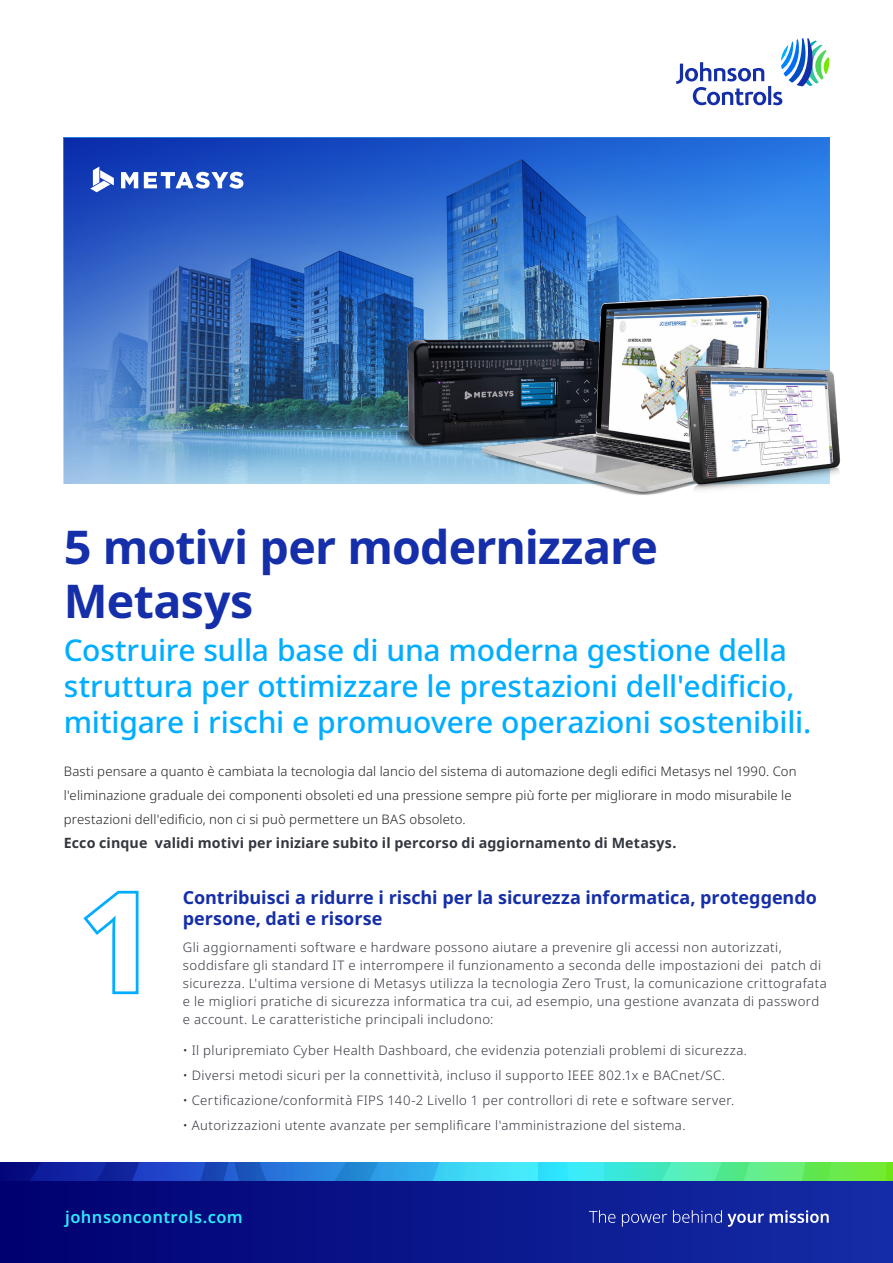
<style>
.page{position:relative;width:893px;height:1263px;background:#fff}
.page>*{position:absolute;margin:0;border:0;box-sizing:border-box;transform-origin:0 0}
.t1{font:700 46.5px/54px "Noto Sans";letter-spacing:-.015em;color:#152ea9;scale:1.05 1}
.t2{font:500 30px/36px "Noto Sans";letter-spacing:-.005em;color:#00adff}
.t3{font:700 18px/21.6px "Noto Sans";letter-spacing:-.005em;color:#152ea9}
.t4{font:600 16.5px "Noto Sans";letter-spacing:.025em;color:#2ee9ff}
.t5{font:700 14.25px "Noto Sans";letter-spacing:.005em;color:#333740}
.t6{font:300 13.2px/18px "Noto Sans";letter-spacing:.03em;color:#343741}
.t7{font:300 13.2px/24px "Noto Sans";letter-spacing:.01em;color:#231f20}
</style>
<div class="page">
<img style="left:64px;top:138px;width:765px;height:345px">
<div style="left:0;top:1176px;width:893px;height:87px;background:linear-gradient(to right,#000072,#1733a7)"></div>
<svg style="left:534px;top:1163px;width:359px;height:17px"></svg>
<svg style="left:0;top:1163px;width:534px;height:17px;background:#236fca"></svg>
<svg style="left:563px;top:1163px;width:41px;height:17px"></svg>
<svg style="left:642px;top:1163px;width:245px;height:17px;background:#5eeb7e"></svg>
<svg style="left:589px;top:1210px;width:26px;height:13px"></svg>
<svg style="left:622px;top:1214px;width:45px;height:12px"></svg>
<svg style="left:673px;top:1210px;width:91px;height:17px;background:#3c4cae"></svg>
<svg style="left:770px;top:1210px;width:59px;height:13px"></svg>
<svg style="left:676px;top:38px;width:153px;height:67px"></svg>
<svg style="left:121px;top:172px;width:17px;height:16px"></svg>
<svg style="left:144px;top:172px;width:99px;height:17px"></svg>
<svg style="left:90px;top:167px;width:24px;height:25px"></svg>
<img style="left:384px;top:324px;width:76px;height:143px">
<img style="left:460px;top:280px;width:381px;height:215px">
<svg style="left:83px;top:890px;width:56px;height:105px"></svg>
<p class="t1" style="left:64px;top:521px;width:567px">5 motivi per modernizzare<br>Metasys</p>
<p class="t2" style="left:64px;top:633px;width:749px">Costruire sulla base di una moderna gestione della struttura per ottimizzare le prestazioni dell'edificio, mitigare i rischi e promuovere operazioni sostenibili.</p>
<p class="t7" style="left:64px;top:759px;width:734px">Basti pensare a quanto è cambiata la tecnologia dal lancio del sistema di automazione degli edifici Metasys nel 1990. Con l'eliminazione graduale dei componenti obsoleti ed una pressione sempre più forte per migliorare in modo misurabile le prestazioni dell'edificio, non ci si può permettere un BAS obsoleto.</p>
<p class="t5" style="left:64px;top:833px;width:614px">Ecco cinque validi motivi per iniziare subito il percorso di aggiornamento di Metasys.</p>
<p class="t3" style="left:183px;top:887px;width:635px">Contribuisci a ridurre i rischi per la sicurezza informatica, proteggendo persone, dati e risorse</p>
<p class="t6" style="left:183px;top:938px;width:645px">Gli aggiornamenti software e hardware possono aiutare a prevenire gli accessi non autorizzati, soddisfare gli standard IT e interrompere il funzionamento a seconda delle impostazioni dei patch di sicurezza. L'ultima versione di Metasys utilizza la tecnologia Zero Trust, la comunicazione crittografata e le migliori pratiche di sicurezza informatica tra cui, ad esempio, una gestione avanzata di password e account. Le caratteristiche principali includono:</p>
<p class="t6" style="left:183px;top:1042px;width:566px">• Il pluripremiato Cyber Health Dashboard, che evidenzia potenziali problemi di sicurezza.</p>
<p class="t6" style="left:183px;top:1067px;width:544px">• Diversi metodi sicuri per la connettività, incluso il supporto IEEE 802.1x e BACnet/SC.</p>
<p class="t6" style="left:183px;top:1091px;width:553px">• Certificazione/conformità FIPS 140-2 Livello 1 per controllori di rete e software server.</p>
<p class="t6" style="left:183px;top:1116px;width:504px">• Autorizzazioni utente avanzate per semplificare l'amministrazione del sistema.</p>
<p class="t4" style="left:65px;top:1206px;width:179px">johnsoncontrols.com</p>
</div>
